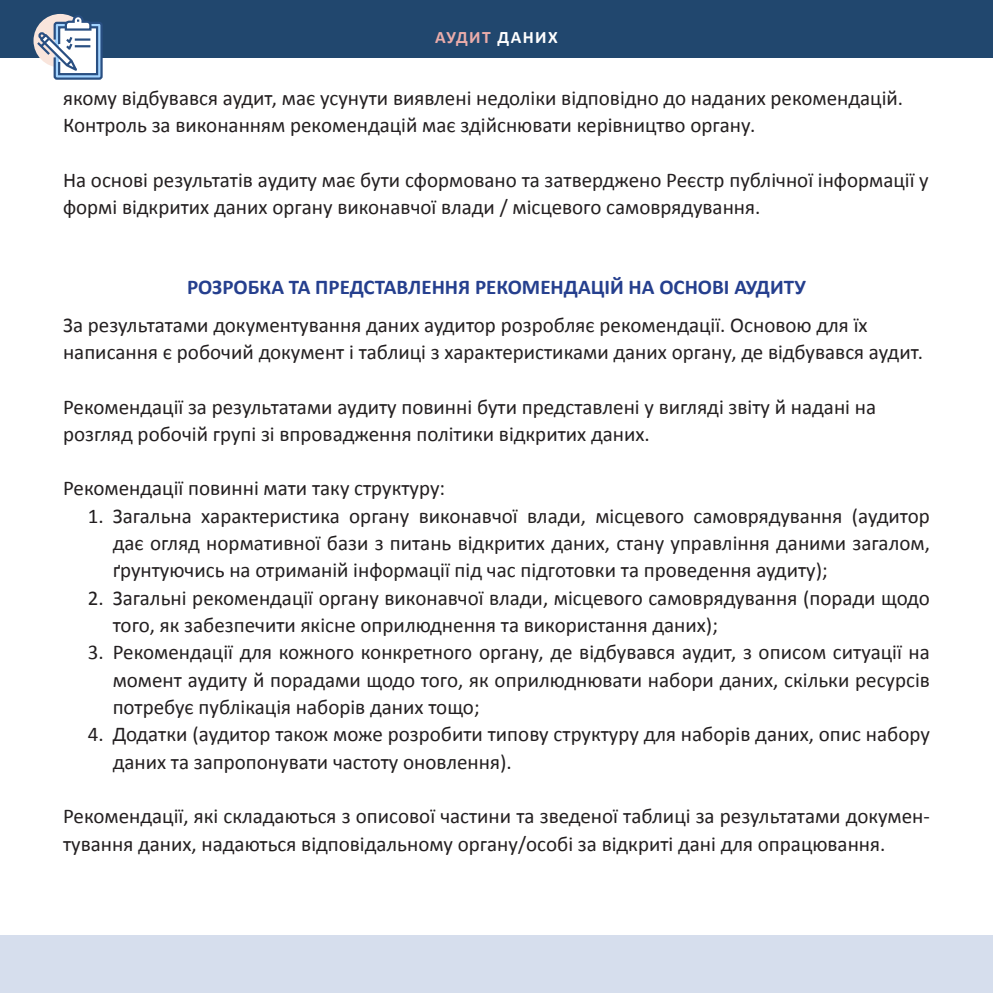
<style>
.page{position:relative;width:993px;height:993px;background:#fff}
.page>*{position:absolute;margin:0;border:0;box-sizing:border-box;transform-origin:0 0}
.Стиль_абзаца_3{font:21px/27.3px "Calibri";color:#231f20}
.Стиль_абзаца_4{font:700 21px "Calibri";color:#253f8e}
.t1{font:700 17.5px "Calibri";letter-spacing:.08em;color:#eaacaa}
.s1{color:#fff}
</style>
<div class="page">
<div style="left:0;top:935px;width:992px;height:57px;background:#d6deed"></div>
<div style="left:0;top:0;width:992px;height:57px;background:#21476e"></div>
<div style="left:55px;top:23px;width:46px;height:56px;background:#a3d4ff;border-radius:2px"></div>
<div style="left:54px;top:22px;width:49px;height:58px;border:2px solid #294f82;border-radius:2px"></div>
<svg style="left:35px;top:13px;width:64px;height:63px"></svg>
<p class="t1" style="left:435px;top:25px;width:124px">АУДИТ <span class="s1">ДАНИХ</span></p>
<p class="Стиль_абзаца_3" style="left:63px;top:84px;width:841px">якому відбувався аудит, має усунути виявлені недоліки відповідно до наданих рекомендацій.<br>Контроль за виконанням рекомендацій має здійснювати керівництво органу.</p>
<p class="Стиль_абзаца_3" style="left:63px;top:166px;width:866px">На основі результатів аудиту має бути сформовано та затверджено Реєстр публічної інформації у формі відкритих даних органу виконавчої влади / місцевого самоврядування.</p>
<p class="Стиль_абзаца_4" style="left:187px;top:272px;width:620px">РОЗРОБКА ТА ПРЕДСТАВЛЕННЯ РЕКОМЕНДАЦІЙ НА ОСНОВІ АУДИТУ</p>
<p class="Стиль_абзаца_3" style="left:63px;top:310px;width:861px">За результатами документування даних аудитор розробляє рекомендації. Основою для їх написання є робочий документ і таблиці з характеристиками даних органу, де відбувався аудит.</p>
<p class="Стиль_абзаца_3" style="left:63px;top:392px;width:814px">Рекомендації за результатами аудиту повинні бути представлені у вигляді звіту й надані на розгляд робочій групі зі впровадження політики відкритих даних.</p>
<p class="Стиль_абзаца_3" style="left:63px;top:474px;width:383px">Рекомендації повинні мати таку структуру:</p>
<p class="Стиль_абзаца_3" style="left:113px;top:501px;width:818px;text-align:justify;text-indent:-25px">1. Загальна характеристика органу виконавчої влади, місцевого самоврядування (аудитор дає огляд нормативної бази з питань відкритих даних, стану управління даними загалом, ґрунтуючись на отриманій інформації під час підготовки та проведення аудиту);</p>
<p class="Стиль_абзаца_3" style="left:113px;top:583px;width:818px;text-indent:-25px">2. Загальні рекомендації органу виконавчої влади, місцевого самоврядування (поради щодо того, як забезпечити якісне оприлюднення та використання даних);</p>
<p class="Стиль_абзаца_3" style="left:113px;top:638px;width:818px;text-align:justify;text-indent:-25px">3. Рекомендації для кожного конкретного органу, де відбувався аудит, з описом ситуації на момент аудиту й порадами щодо того, як оприлюднювати набори даних, скільки ресурсів потребує публікація наборів даних тощо;</p>
<p class="Стиль_абзаца_3" style="left:113px;top:720px;width:818px;text-indent:-25px">4. Додатки (аудитор також може розробити типову структуру для наборів даних, опис набору даних та запропонувати частоту оновлення).</p>
<p class="Стиль_абзаца_3" style="left:63px;top:801px;width:866px">Рекомендації, які складаються з описової частини та зведеної таблиці за результатами докумен&shy;тування даних, надаються відповідальному органу/особі за відкриті дані для опрацювання.</p>
</div>
